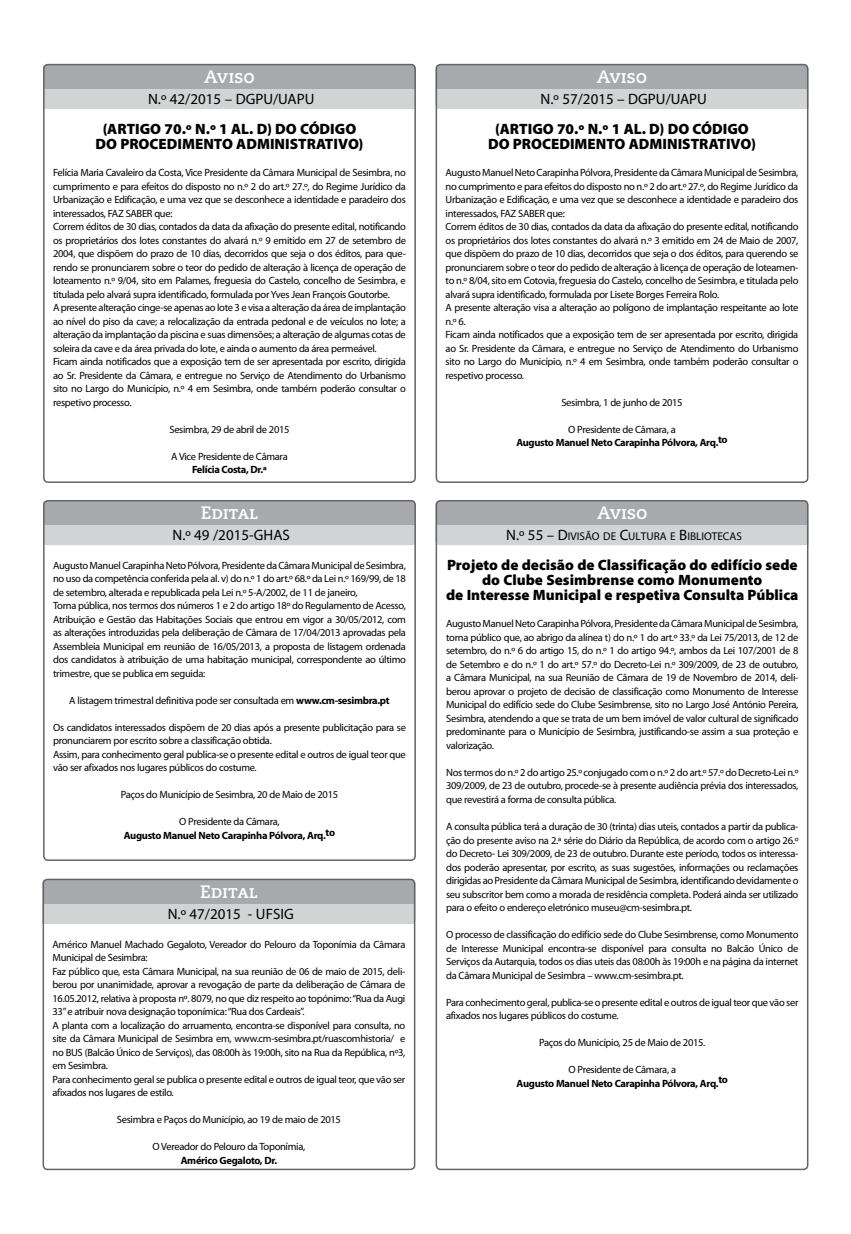
<style>
.page{position:relative;width:851px;height:1234px;background:#fff}
.page>*{position:absolute;margin:0;border:0;box-sizing:border-box;transform-origin:0 0}
.t1{font:18px "Caecilia Bold SC";color:#fff}
.t2{font:900 15px/15px "Myriad Pro";color:#000;text-align:center}
.t3{font:15px "Myriad Pro";color:#000}
.t4{font:11.25px "Myriad Pro";color:#000}
.t5{font:10.5px/13.5px "Myriad Pro";letter-spacing:-.03em;color:#000}
.t6{font:700 10.5px "Myriad Pro";letter-spacing:-.03em;color:#000}
.s1{font-weight:700}
.s2{font-size:15px}
</style>
<div class="page">
<div style="left:43px;top:64px;width:373px;height:45px;background:#a7a9ac;border-radius:4px"></div>
<div style="left:43px;top:89px;width:373px;height:20px;background:#d1d3d4"></div>
<div style="left:43px;top:64px;width:373px;height:419px;border:2px solid #636466;border-radius:4px"></div>
<div style="left:435px;top:64px;width:373px;height:45px;background:#a7a9ac;border-radius:4px"></div>
<div style="left:435px;top:89px;width:373px;height:20px;background:#d1d3d4"></div>
<div style="left:435px;top:64px;width:373px;height:419px;border:2px solid #636466;border-radius:4px"></div>
<div style="left:43px;top:500px;width:373px;height:45px;background:#a7a9ac;border-radius:4px"></div>
<div style="left:43px;top:525px;width:373px;height:20px;background:#d1d3d4"></div>
<div style="left:43px;top:500px;width:373px;height:360px;border:2px solid #636466;border-radius:4px"></div>
<div style="left:435px;top:500px;width:373px;height:45px;background:#a7a9ac;border-radius:4px"></div>
<div style="left:435px;top:525px;width:373px;height:20px;background:#d1d3d4"></div>
<div style="left:435px;top:500px;width:373px;height:669px;border:2px solid #636466;border-radius:4px"></div>
<div style="left:43px;top:878px;width:372px;height:45px;background:#a7a9ac;border-radius:4px"></div>
<div style="left:43px;top:904px;width:372px;height:19px;background:#d1d3d4"></div>
<div style="left:43px;top:878px;width:372px;height:291px;border:2px solid #636466;border-radius:4px"></div>
<h1 class="t1" style="left:204px;top:66px;width:52px">Aviso</h1>
<h2 class="t3" style="left:148px;top:90px;width:168px">N.º 42/2015 – DGPU/UAPU</h2>
<h2 class="t2" style="left:95px;top:121px;width:269px">(ARTIGO 70.º N.º 1 AL. D) DO CÓDIGO<br>DO PROCEDIMENTO ADMINISTRATIVO)</h2>
<p class="t5" style="left:53px;top:166px;width:354px">Felícia Maria Cavaleiro da Costa, Vice Presidente da Câmara Municipal de Sesimbra, no cumprimento e para efeitos do disposto no n.º 2 do art.º 27.º, do Regime Jurídico da Urbanização e Edificação, e uma vez que se desconhece a identidade e paradeiro dos interessados, FAZ SABER que:<br>Correm éditos de 30 dias, contados da data da afixação do presente edital, notificando os proprietários dos lotes constantes do alvará n.º 9 emitido em 27 de setembro de 2004, que dispõem do prazo de 10 dias, decorridos que seja o dos éditos, para que&shy;rendo se pronunciarem sobre o teor do pedido de alteração à licença de operação de loteamento n.º 9/04, sito em Palames, freguesia do Castelo, concelho de Sesimbra, e titulada pelo alvará supra identificado, formulada por Yves Jean François Goutorbe.<br>A presente alteração cinge-se apenas ao lote 3 e visa a alteração da área de implantação ao nível do piso da cave; a relocalização da entrada pedonal e de veículos no lote; a alteração da implantação da piscina e suas dimensões; a alteração de algumas cotas de soleira da cave e da área privada do lote, e ainda o aumento da área permeável.<br>Ficam ainda notificados que a exposição tem de ser apresentada por escrito, dirigida ao Sr. Presidente da Câmara, e entregue no Serviço de Atendimento do Urbanismo sito no Largo do Município, n.º 4 em Sesimbra, onde também poderão consultar o respetivo processo.</p>
<p class="t5" style="left:169px;top:422px;width:122px">Sesimbra, 29 de abril de 2015</p>
<p class="t5" style="left:171px;top:449px;width:118px">A Vice Presidente de Câmara</p>
<p class="t6" style="left:192px;top:463px;width:76px">Felícia Costa, Dr.ª</p>
<h1 class="t1" style="left:201px;top:502px;width:59px">Edital</h1>
<h2 class="t3" style="left:172px;top:526px;width:119px">N.º 49 /2015-GHAS</h2>
<p class="t5" style="left:53px;top:558px;width:354px">Augusto Manuel Carapinha Neto Pólvora, Presidente da Câmara Municipal de Sesimbra, no uso da competência conferida pela al. v) do n.º 1 do art.º 68.º da Lei n.º 169/99, de 18 de setembro, alterada e republicada pela Lei n.º 5-A/2002, de 11 de janeiro,<br>Torna pública, nos termos dos números 1 e 2 do artigo 18º do Regulamento de Acesso, Atribuição e Gestão das Habitações Sociais que entrou em vigor a 30/05/2012, com as alterações introduzidas pela deliberação de Câmara de 17/04/2013 aprovadas pela Assembleia Municipal em reunião de 16/05/2013, a proposta de listagem ordenada dos candidatos à atribuição de uma habitação municipal, correspondente ao último trimestre, que se publica em seguida:</p>
<p class="t5" style="left:69px;top:693px;width:322px">A listagem trimestral definitiva pode ser consultada em <span class="s1">www.cm-sesimbra.pt</span></p>
<p class="t5" style="left:53px;top:720px;width:354px">Os candidatos interessados dispõem de 20 dias após a presente publicitação para se pronunciarem por escrito sobre a classificação obtida.<br>Assim, para conhecimento geral publica-se o presente edital e outros de igual teor que vão ser afixados nos lugares públicos do costume.</p>
<p class="t5" style="left:121px;top:787px;width:219px">Paços do Município de Sesimbra, 20 de Maio de 2015</p>
<p class="t5" style="left:179px;top:814px;width:102px">O Presidente da Câmara,</p>
<p class="t6" style="left:124px;top:828px;width:213px">Augusto Manuel Neto Carapinha Pólvora, Arq.to</p>
<h1 class="t1" style="left:200px;top:880px;width:59px">Edital</h1>
<h2 class="t3" style="left:168px;top:904px;width:127px">N.º 47/2015 - UFSIG</h2>
<p class="t5" style="left:53px;top:936px;width:354px">Américo Manuel Machado Gegaloto, Vereador do Pelouro da Toponímia da Câmara Municipal de Sesimbra:<br>Faz público que, esta Câmara Municipal, na sua reunião de 06 de maio de 2015, deli&shy;berou por unanimidade, aprovar a revogação de parte da deliberação de Câmara de 16.05.2012, relativa à proposta nº. 8079, no que diz respeito ao topónimo: “Rua da Augi 33” e atribuir nova designação toponímica: “Rua dos Cardeais”.<br>A planta com a localização do arruamento, encontra-se disponível para consulta, no site da Câmara Municipal de Sesimbra em, www.cm-sesimbra.pt/ruascomhistoria/ e no BUS (Balcão Único de Serviços), das 08:00h às 19:00h, sito na Rua da República, nº3, em Sesimbra.<br>Para conhecimento geral se publica o presente edital e outros de igual teor, que vão ser afixados nos lugares de estilo.</p>
<p class="t5" style="left:117px;top:1112px;width:225px">Sesimbra e Paços do Município, ao 19 de maio de 2015</p>
<p class="t5" style="left:153px;top:1139px;width:154px">O Vereador do Pelouro da Toponímia,</p>
<p class="t6" style="left:181px;top:1152px;width:98px">Américo Gegaloto, Dr.</p>
<h1 class="t1" style="left:596px;top:66px;width:52px">Aviso</h1>
<h2 class="t3" style="left:540px;top:90px;width:168px">N.º 57/2015 – DGPU/UAPU</h2>
<h2 class="t2" style="left:488px;top:121px;width:269px">(ARTIGO 70.º N.º 1 AL. D) DO CÓDIGO<br>DO PROCEDIMENTO ADMINISTRATIVO)</h2>
<p class="t5" style="left:445px;top:166px;width:354px">Augusto Manuel Neto Carapinha Pólvora, Presidente da Câmara Municipal de Sesimbra, no cumprimento e para efeitos do disposto no n.º 2 do art.º 27.º, do Regime Jurídico da Urbanização e Edificação, e uma vez que se desconhece a identidade e paradeiro dos interessados, FAZ SABER que:<br>Correm éditos de 30 dias, contados da data da afixação do presente edital, notificando os proprietários dos lotes constantes do alvará n.º 3 emitido em 24 de Maio de 2007, que dispõem do prazo de 10 dias, decorridos que seja o dos éditos, para querendo se pronunciarem sobre o teor do pedido de alteração à licença de operação de loteamen&shy;to n.º 8/04, sito em Cotovia, freguesia do Castelo, concelho de Sesimbra, e titulada pelo alvará supra identificado, formulada por Lisete Borges Ferreira Rolo.<br>A presente alteração visa a alteração ao polígono de implantação respeitante ao lote n.º 6.<br>Ficam ainda notificados que a exposição tem de ser apresentada por escrito, dirigida ao Sr. Presidente da Câmara, e entregue no Serviço de Atendimento do Urbanismo sito no Largo do Município, n.º 4 em Sesimbra, onde também poderão consultar o respetivo processo.</p>
<p class="t5" style="left:561px;top:395px;width:123px">Sesimbra, 1 de junho de 2015</p>
<p class="t5" style="left:568px;top:422px;width:109px">O Presidente de Câmara, a</p>
<p class="t6" style="left:516px;top:436px;width:213px">Augusto Manuel Neto Carapinha Pólvora, Arq.to</p>
<h1 class="t1" style="left:597px;top:502px;width:52px">Aviso</h1>
<p class="t4" style="left:506px;top:529px;width:236px"><span class="s2">N.º 55 – D</span>ivisão de <span class="s2">C</span>ultura e <span class="s2">B</span>ibliotecas</p>
<h2 class="t2" style="left:446px;top:557px;width:354px">Projeto de decisão de Classificação do edifício sede do Clube Sesimbrense como Monumento<br>de Interesse Municipal e respetiva Consulta Pública</h2>
<p class="t5" style="left:446px;top:616px;width:354px;text-align:justify">Augusto Manuel Neto Carapinha Pólvora, Presidente da Câmara Municipal de Sesimbra, torna público que, ao abrigo da alínea t) do n.º 1 do art.º 33.º da Lei 75/2013, de 12 de setembro, do n.º 6 do artigo 15, do n.º 1 do artigo 94.º, ambos da Lei 107/2001 de 8 de Setembro e do n.º 1 do art.º 57.º do Decreto-Lei n.º 309/2009, de 23 de outubro, a Câmara Municipal, na sua Reunião de Câmara de 19 de Novembro de 2014, deli&shy;berou aprovar o projeto de decisão de classificação como Monumento de Interesse Municipal do edifício sede do Clube Sesimbrense, sito no Largo José António Pereira, Sesimbra, atendendo a que se trata de um bem imóvel de valor cultural de significado predominante para o Município de Sesimbra, justificando-se assim a sua proteção e valorização.</p>
<p class="t5" style="left:446px;top:765px;width:354px;text-align:justify">Nos termos do n.º 2 do artigo 25.º conjugado com o n.º 2 do art.º 57.º do Decreto-Lei n.º 309/2009, de 23 de outubro, procede-se à presente audiência prévia dos interessados, que revestirá a forma de consulta pública.</p>
<p class="t5" style="left:446px;top:819px;width:354px;text-align:justify">A consulta pública terá a duração de 30 (trinta) dias uteis, contados a partir da publica&shy;ção do presente aviso na 2.ª série do Diário da República, de acordo com o artigo 26.º do Decreto- Lei 309/2009, de 23 de outubro. Durante este período, todos os interessa&shy;dos poderão apresentar, por escrito, as suas sugestões, informações ou reclamações dirigidas ao Presidente da Câmara Municipal de Sesimbra, identificando devidamente o seu subscritor bem como a morada de residência completa. Poderá ainda ser utilizado para o efeito o endereço eletrónico museu@cm-sesimbra.pt.</p>
<p class="t5" style="left:446px;top:927px;width:354px;text-align:justify">O processo de classificação do edifício sede do Clube Sesimbrense, como Monumento de Interesse Municipal encontra-se disponível para consulta no Balcão Único de Serviços da Autarquia, todos os dias uteis das 08:00h às 19:00h e na página da internet da Câmara Municipal de Sesimbra – www.cm-sesimbra.pt.</p>
<p class="t5" style="left:446px;top:994px;width:354px">Para conhecimento geral, publica-se o presente edital e outros de igual teor que vão ser afixados nos lugares públicos do costume.</p>
<p class="t5" style="left:539px;top:1035px;width:168px">Paços do Município, 25 de Maio de 2015.</p>
<p class="t5" style="left:568px;top:1062px;width:109px">O Presidente de Câmara, a</p>
<p class="t6" style="left:516px;top:1075px;width:213px">Augusto Manuel Neto Carapinha Pólvora, Arq.to</p>
</div>
